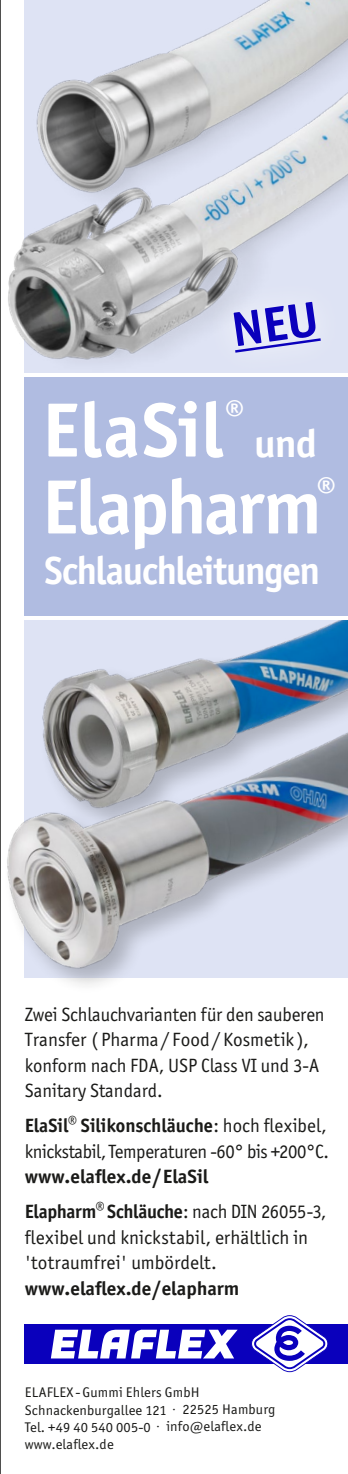
<style>
.page{position:relative;width:348px;height:1474px;background:#fff}
.page>*{position:absolute;margin:0;border:0;box-sizing:border-box;transform-origin:0 0}
.t1{font:700 77px "Officina Sans ITC Std";letter-spacing:-.03em;color:#fff}
.t2{font:700 77px "Officina Sans ITC Std";letter-spacing:-.005em;color:#fff}
.t3{font:700 39.38px "Officina Sans ITC Std";letter-spacing:-.03em;color:#fff}
.t4{font:19.25px/25.4px "Officina Sans ITC Std";color:#1a1a18}
.t5{font:14px "Officina Sans ITC Std";letter-spacing:.01em;color:#1a1a18}
.s1{font-weight:700}
.s2{font-size:21px}
</style>
<div class="page">
<div style="left:25px;top:377px;width:322px;height:238px;background:#b0bce1"></div>
<img style="left:8px;top:0;width:339px;height:384px">
<img style="left:7px;top:620px;width:340px;height:365px">
<div style="left:25px;top:1323px;width:322px;height:40px;background:#0a00bc"></div>
<svg style="left:251px;top:1315px;width:77px;height:57px"></svg>
<svg style="left:51px;top:1329px;width:186px;height:29px"></svg>
<hr style="left:0;top:0;width:1px;height:1473px;background:#1a1a18">
<svg style="left:199px;top:269px;width:148px;height:115px"></svg>
<p class="t2" style="left:42px;top:382px;width:203px">ElaSil<sup>®</sup></p>
<p class="t3" style="left:254px;top:418px;width:64px">und</p>
<p class="t1" style="left:42px;top:459px;width:294px">Elapharm<sup>®</sup></p>
<p class="t3" style="left:44px;top:546px;width:277px">Schlauchleitungen</p>
<p class="t4" style="left:25px;top:1001px;width:301px">Zwei Schlauchvarianten für den sauberen Transfer ( Pharma / Food/Kosmetik ), konform nach FDA, USP Class VI und 3-A Sanitary Standard.</p>
<p class="t4" style="left:25px;top:1113px;width:305px;text-align:justify"><span class="s1">ElaSil</span><span class="s2">®</span> <span class="s1">Silikonschläuche</span>: hoch flexibel, knickstabil, Temperaturen -60° bis +200°C. <span class="s1">www.elaflex.de/ElaSil</span></p>
<p class="t4" style="left:25px;top:1199px;width:302px"><span class="s1">Elapharm</span><span class="s2">®</span> <span class="s1">Schläuche</span>: nach DIN 26055-3, flexibel und knickstabil, erhältlich in 'totraumfrei' umbördelt. <span class="s1">www.elaflex.de/elapharm</span></p>
<p class="t5" style="left:25px;top:1384px;width:176px">ELAFLEX - Gummi Ehlers GmbH</p>
<p class="t5" style="left:25px;top:1401px;width:252px">Schnackenburgallee 121 · 22525 Hamburg</p>
<p class="t5" style="left:25px;top:1419px;width:238px">Tel. +49 40 540 005-0 · info@elaflex.de</p>
<p class="t5" style="left:25px;top:1435px;width:90px">www.elaflex.de</p>
</div>
